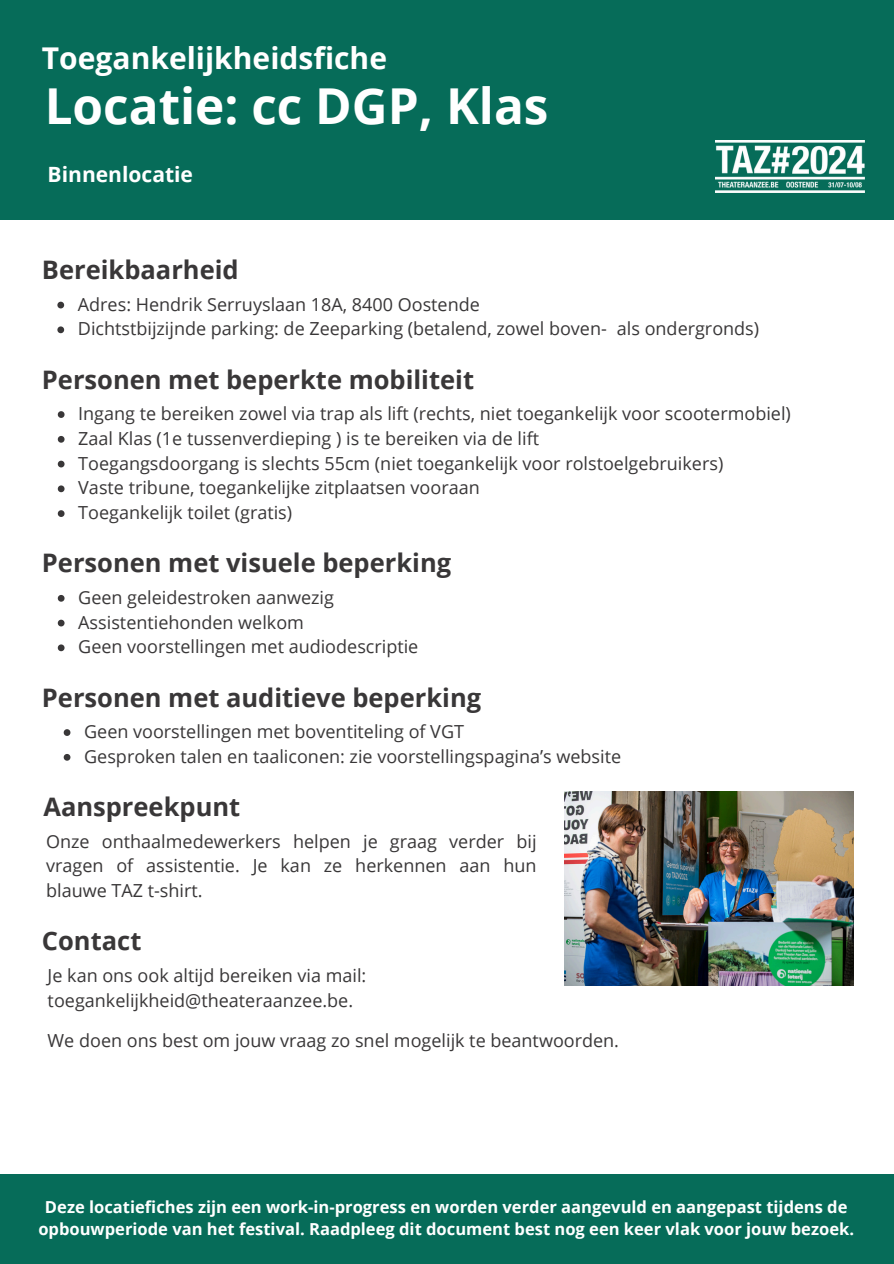
<style>
.page{position:relative;width:894px;height:1264px;background:#fff}
.page>*{position:absolute;margin:0;border:0;box-sizing:border-box;transform-origin:0 0}
.t1{font:700 49.5px "Open Sans";color:#fff}
.t2{font:700 30px "Open Sans";color:#fff}
.t3{font:700 25.5px "Open Sans";color:#393738}
.t4{font:700 21px "Open Sans";color:#fff}
.t5{font:18px/24.8px "Open Sans";color:#393738;text-align:justify}
.t6{font:700 16.5px/22.5px "Open Sans";color:#fff;text-align:center}
</style>
<div class="page">
<div style="left:0;top:0;width:893px;height:219px;background:#066c59"></div>
<div style="left:1px;top:1174px;width:892px;height:89px;background:#066c59"></div>
<img style="left:564px;top:791px;width:289px;height:194px">
<svg style="left:58px;top:411px;width:6px;height:7px"></svg>
<svg style="left:58px;top:436px;width:6px;height:6px"></svg>
<svg style="left:58px;top:460px;width:6px;height:7px"></svg>
<svg style="left:58px;top:485px;width:6px;height:7px"></svg>
<img style="left:715px;top:141px;width:149px;height:51px">
<svg style="left:58px;top:595px;width:6px;height:6px"></svg>
<svg style="left:58px;top:619px;width:6px;height:7px"></svg>
<svg style="left:58px;top:644px;width:6px;height:7px"></svg>
<svg style="left:64px;top:729px;width:6px;height:7px"></svg>
<svg style="left:64px;top:754px;width:6px;height:6px"></svg>
<svg style="left:58px;top:510px;width:6px;height:7px"></svg>
<svg style="left:57px;top:302px;width:7px;height:6px"></svg>
<svg style="left:57px;top:326px;width:7px;height:7px"></svg>
<h1 class="t2" style="left:42px;top:37px;width:346px">Toegankelijkheidsfiche</h1>
<h3 class="t1" style="left:45px;top:71px;width:505px">Locatie: cc DGP, Klas</h3>
<p class="t4" style="left:48px;top:160px;width:147px">Binnenlocatie</p>
<h4 class="t3" style="left:42px;top:251px;width:198px">Bereikbaarheid</h4>
<p class="t5" style="left:78px;top:291px;width:403px">Adres: Hendrik Serruyslaan 18A, 8400 Oostende</p>
<p class="t5" style="left:78px;top:316px;width:682px">Dichtstbijzijnde parking: de Zeeparking (betalend, zowel boven- als ondergronds)</p>
<p class="t3" style="left:42px;top:361px;width:433px">Personen met beperkte mobiliteit</p>
<p class="t5" style="left:78px;top:401px;width:714px">Ingang te bereiken zowel via trap als lift (rechts, niet toegankelijk voor scootermobiel)</p>
<p class="t5" style="left:78px;top:425px;width:462px">Zaal Klas (1e tussenverdieping ) is te bereiken via de lift</p>
<h3 class="t5" style="left:78px;top:450px;width:646px">Toegangsdoorgang is slechts 55cm (niet toegankelijk voor rolstoelgebruikers)</h3>
<p class="t5" style="left:78px;top:475px;width:403px">Vaste tribune, toegankelijke zitplaatsen vooraan</p>
<p class="t5" style="left:78px;top:500px;width:215px">Toegankelijk toilet (gratis)</p>
<h3 class="t3" style="left:42px;top:545px;width:410px">Personen met visuele beperking</h3>
<p class="t5" style="left:78px;top:584px;width:257px">Geen geleidestroken aanwezig</p>
<p class="t5" style="left:78px;top:609px;width:227px">Assistentiehonden welkom</p>
<p class="t5" style="left:78px;top:634px;width:341px">Geen voorstellingen met audiodescriptie</p>
<h3 class="t3" style="left:42px;top:679px;width:440px">Personen met auditieve beperking</h3>
<p class="t5" style="left:84px;top:718px;width:381px">Geen voorstellingen met boventiteling of VGT</p>
<p class="t5" style="left:84px;top:743px;width:538px">Gesproken talen en taaliconen: zie voorstellingspagina’s website</p>
<h3 class="t3" style="left:43px;top:788px;width:198px">Aanspreekpunt</h3>
<p class="t5" style="left:46px;top:828px;width:492px">Onze onthaalmedewerkers helpen je graag verder bij vragen of assistentie. Je kan ze herkennen aan hun blauwe TAZ t-shirt.</p>
<p class="t3" style="left:42px;top:923px;width:101px">Contact</p>
<p class="t5" style="left:48px;top:962px;width:320px">Je kan ons ook altijd bereiken via mail: toegankelijkheid@theateraanzee.be.</p>
<h3 class="t5" style="left:48px;top:1027px;width:572px">We doen ons best om jouw vraag zo snel mogelijk te beantwoorden.</h3>
<h5 class="t6" style="left:38px;top:1195px;width:817px">Deze locatiefiches zijn een work-in-progress en worden verder aangevuld en aangepast tijdens de opbouwperiode van het festival. Raadpleeg dit document best nog een keer vlak voor jouw bezoek.</h5>
</div>
